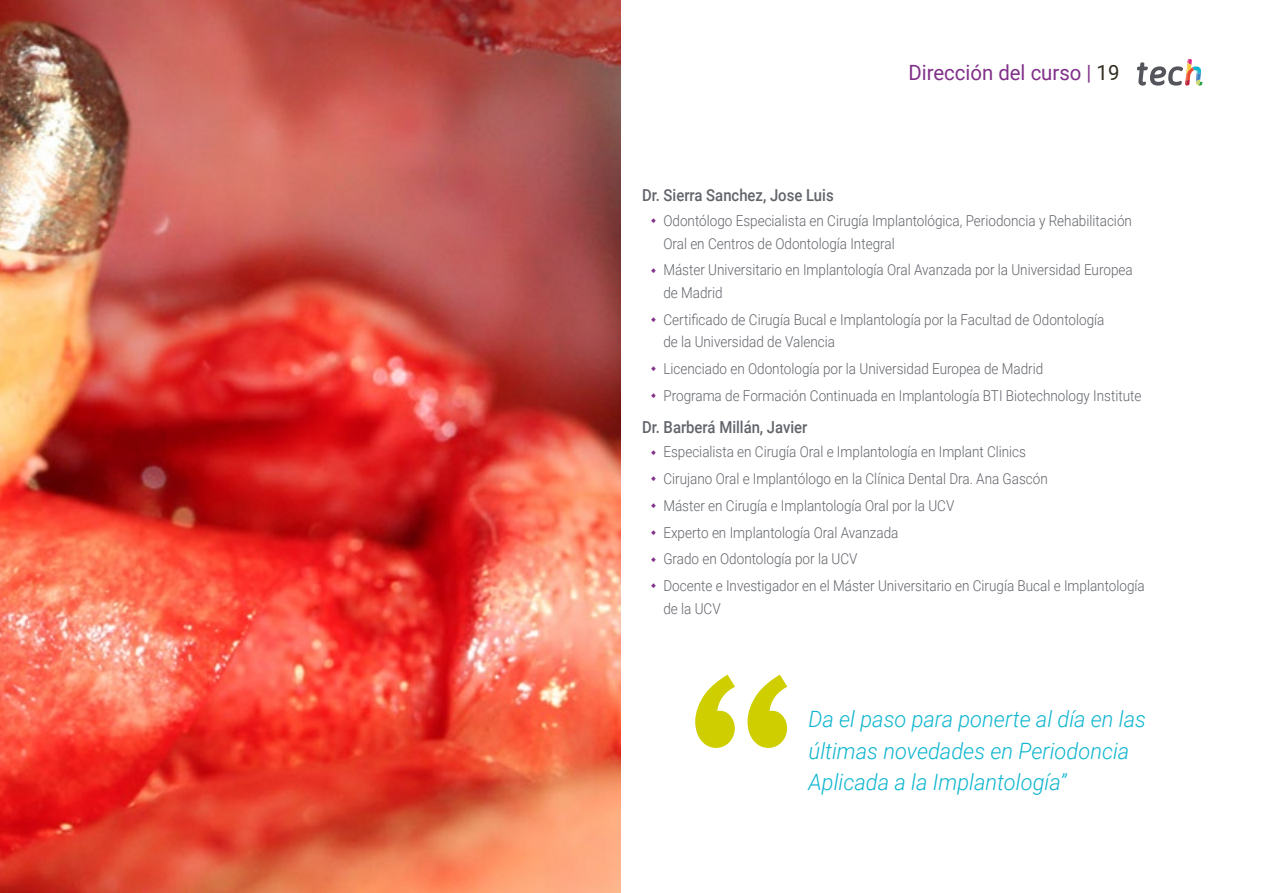
<style>
.page{position:relative;width:1263px;height:893px;background:#fff}
.page>*{position:absolute;margin:0;border:0;box-sizing:border-box;transform-origin:0 0}
.t1{font:italic 300 22.5px/31.5px "Roboto";color:#0fb6cf}
.t2{font:21px "Roboto";color:#813089}
.t3{font:500 16.5px "Roboto";color:#61646a;scale:.9 1}
.t4{font:300 15px/26.7px "Roboto";color:#61646a;scale:.9 1}
.s1{color:#81328a}
.s2{color:#312e20}
</style>
<div class="page">
<img style="left:0;top:0;width:621px;height:893px">
<svg style="left:1137px;top:59px;width:65px;height:27px"></svg>
<svg style="left:695px;top:675px;width:92px;height:73px"></svg>
<h2 class="t2" style="left:908px;top:57px;width:213px">Dirección del curso <span class="s1">|</span> <span class="s2">19</span></h2>
<p class="t3" style="left:642px;top:184px;width:214px">Dr. Sierra Sanchez, Jose Luis</p>
<p class="t4" style="left:663px;top:209px;width:522px;line-height:22.5px">Odontólogo Especialista en Cirugía Implantológica, Periodoncia y Rehabilitación<br>Oral en Centros de Odontología Integral</p>
<p class="t4" style="left:663px;top:258px;width:523px;line-height:22.5px">Máster Universitario en Implantología Oral Avanzada por la Universidad Europea de Madrid</p>
<p class="t4" style="left:663px;top:307px;width:492px;line-height:22.5px">Certificado de Cirugía Bucal e Implantología por la Facultad de Odontología de la Universidad de Valencia</p>
<p class="t4" style="left:663px;top:355px;width:533px">Licenciado en Odontología por la Universidad Europea de Madrid<br>Programa de Formación Continuada en Implantología BTI Biotechnology Institute</p>
<p class="t3" style="left:642px;top:415px;width:185px">Dr. Barberá Millán, Javier</p>
<p class="t4" style="left:663px;top:438px;width:536px">Especialista en Cirugía Oral e Implantología en Implant Clinics<br>Cirujano Oral e Implantólogo en la Clínica Dental Dra. Ana Gascón<br>Máster en Cirugía e Implantología Oral por la UCV<br>Experto en Implantología Oral Avanzada<br>Grado en Odontología por la UCV<br>Docente e Investigador en el Máster Universitario en Cirugía Bucal e Implantología</p>
<p class="t4" style="left:663px;top:594px;width:65px">de la UCV</p>
<h1 class="t1" style="left:809px;top:703px;width:339px">Da el paso para ponerte al día en las últimas novedades en Periodoncia<br>Aplicada a la Implantología”</h1>
</div>
